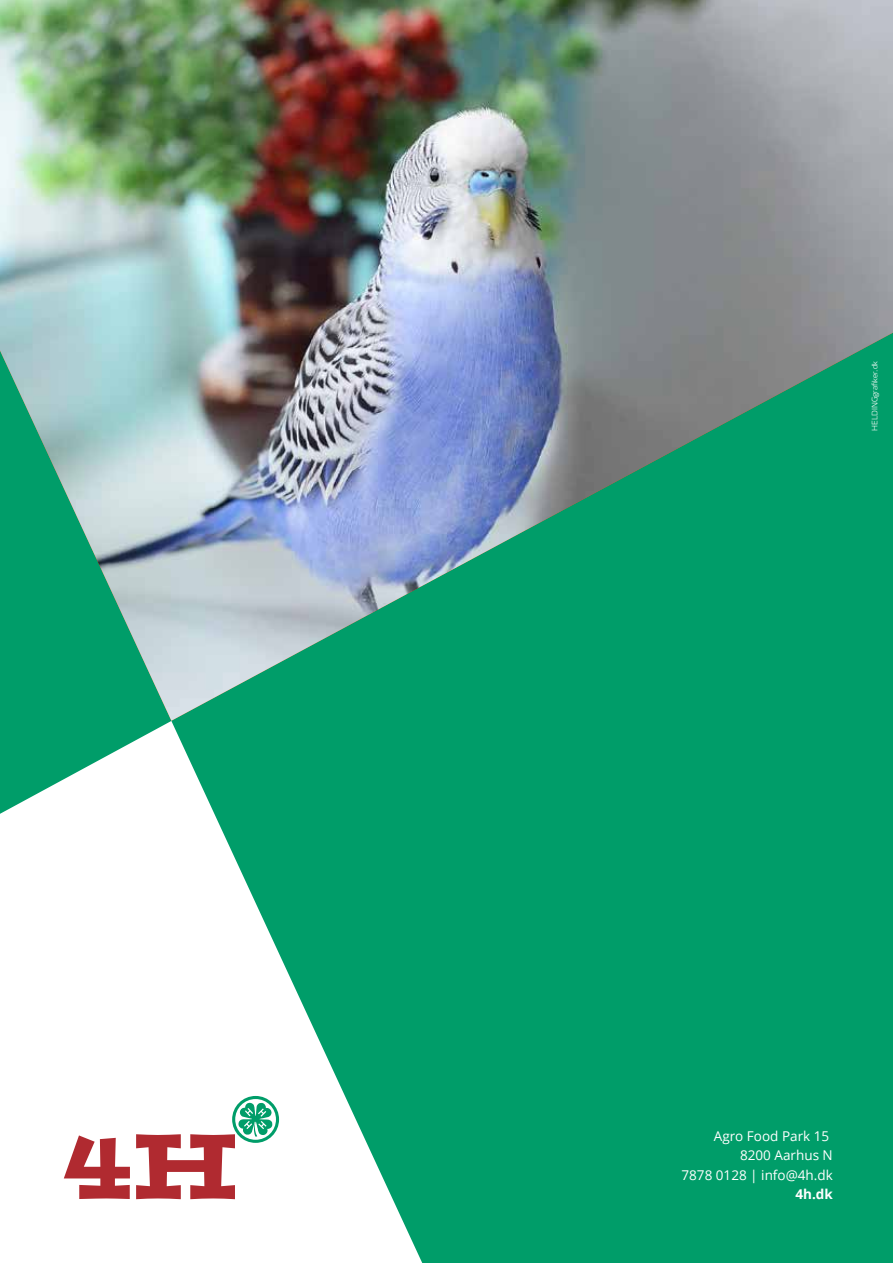
<style>
.page{position:relative;width:893px;height:1263px;background:#fff}
.page>*{position:absolute;margin:0;border:0;box-sizing:border-box;transform-origin:0 0}
.t1{font:13.5px/19.5px "Open Sans";color:#fff;text-align:right}
.t2{font:700 13.5px "Open Sans";color:#fff}
.t3{font:200 7.5px "Max OT";color:#fff}
</style>
<div class="page">
<div style="left:422px;top:721px;width:471px;height:260px;background:#009d69"></div>
<div style="left:422px;top:981px;width:471px;height:282px;background:#009d69"></div>
<svg style="left:0;top:721px;width:422px;height:542px"></svg>
<img style="left:0;top:0;width:893px;height:721px">
<svg style="left:64px;top:1135px;width:66px;height:64px"></svg>
<svg style="left:136px;top:1096px;width:143px;height:103px"></svg>
<p class="t3" style="left:870px;top:431px;width:71px;rotate:-90deg">HELDINGgrafiker.dk</p>
<p class="t1" style="left:681px;top:1125px;width:153px">Agro Food Park 15<br>8200 Aarhus N<br>7878 0128 | info@4h.dk</p>
<p class="t2" style="left:795px;top:1185px;width:39px">4h.dk</p>
</div>
